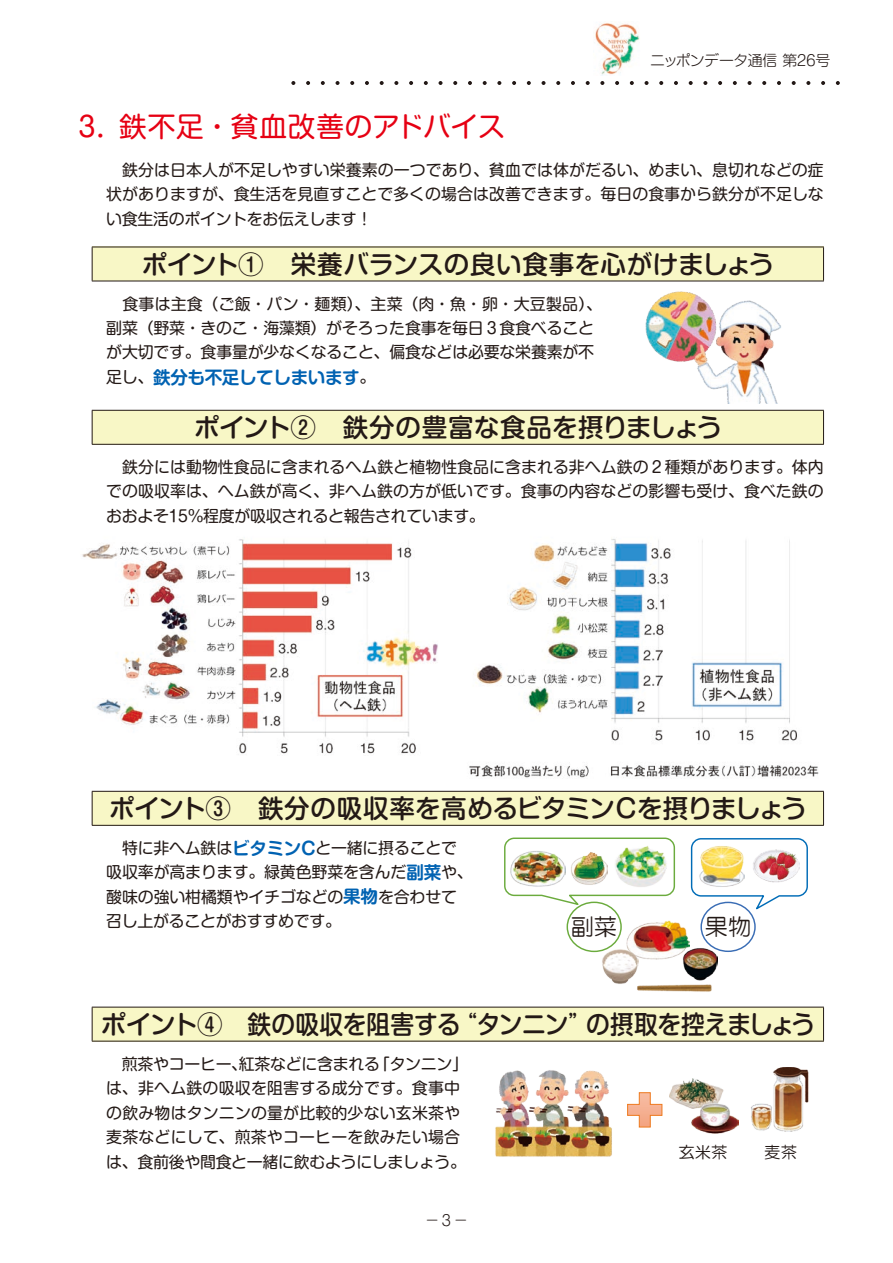
<style>
.page{position:relative;width:893px;height:1263px;background:#fff}
.page>*{position:absolute;margin:0;border:0;box-sizing:border-box;transform-origin:0 0}
.t1{font:27.6px "Shin M Go Pr 6 N";letter-spacing:.03em;color:#e60013}
.t2{font:500 25.5px "Shin M Go Pr 6 N";letter-spacing:-.01em;color:#231916}
.t3{font:23.25px "HG Maru Gothic MPRO";color:#231916}
.t4{font:700 17.55px "Shin M Go Pr 6 N De";letter-spacing:-.02em;color:#0062b2}
.t5{font:16.35px "HG Maru Gothic MPRO";color:#231916}
.t6{font:15.9px/24.5px "Shin M Go Pr 6 N";letter-spacing:-.015em;color:#231916;text-align:justify}
.t7{font:15.9px/24.5px "Shin M Go Pr 6 N";letter-spacing:.01em;color:#231916}
.t8{font:300 14.85px "Shin M Go Pr 6 N";letter-spacing:-.015em;color:#231916}
.s1{font-family:"Shin M Go Pr 6 N";font-weight:400;font-size:15.9px;color:#231916}
.s2{font-family:"Shin M Go Pr 6 N De";font-weight:700;font-size:17.55px;color:#0062b2}
.s3{font-weight:400}
</style>
<div class="page">
<div style="left:92px;top:247px;width:731px;height:34px;background:#f8f7c6"></div>
<hr style="left:92px;top:247px;width:732px;height:1px;background:#231916">
<hr style="left:92px;top:247px;width:1px;height:34px;background:#231916">
<hr style="left:823px;top:247px;width:1px;height:34px;background:#231916">
<hr style="left:92px;top:281px;width:732px;height:1px;background:#231916">
<div style="left:92px;top:410px;width:731px;height:34px;background:#f8f7c6"></div>
<hr style="left:92px;top:410px;width:732px;height:1px;background:#231916">
<hr style="left:92px;top:411px;width:1px;height:33px;background:#231916">
<hr style="left:823px;top:411px;width:1px;height:33px;background:#231916">
<hr style="left:92px;top:444px;width:732px;height:1px;background:#231916">
<div style="left:92px;top:791px;width:731px;height:34px;background:#f8f7c6"></div>
<hr style="left:92px;top:791px;width:732px;height:1px;background:#231916">
<hr style="left:92px;top:792px;width:1px;height:33px;background:#231916">
<hr style="left:823px;top:792px;width:1px;height:33px;background:#231916">
<hr style="left:92px;top:825px;width:732px;height:1px;background:#231916">
<div style="left:92px;top:1007px;width:731px;height:34px;background:#f8f7c6"></div>
<hr style="left:92px;top:1007px;width:732px;height:1px;background:#231916">
<hr style="left:92px;top:1007px;width:1px;height:34px;background:#231916">
<hr style="left:823px;top:1007px;width:1px;height:34px;background:#231916">
<hr style="left:92px;top:1041px;width:732px;height:1px;background:#231916">
<img style="left:645px;top:291px;width:136px;height:113px">
<svg style="left:504px;top:837px;width:168px;height:70px"></svg>
<div style="left:567px;top:901px;width:55px;height:51px;border:1px solid #6bab3d;border-radius:50%"></div>
<div style="left:700px;top:902px;width:56px;height:50px;border:1px solid #3a6db5;border-radius:50%"></div>
<svg style="left:690px;top:838px;width:118px;height:74px"></svg>
<img style="left:570px;top:850px;width:34px;height:36px">
<img style="left:699px;top:844px;width:46px;height:44px">
<img style="left:752px;top:848px;width:47px;height:34px">
<img style="left:756px;top:850px;width:26px;height:27px">
<img style="left:769px;top:862px;width:20px;height:17px">
<img style="left:776px;top:851px;width:20px;height:18px">
<img style="left:604px;top:839px;width:72px;height:54px">
<img style="left:626px;top:920px;width:63px;height:39px">
<img style="left:601px;top:948px;width:38px;height:36px">
<img style="left:682px;top:946px;width:36px;height:34px">
<img style="left:509px;top:845px;width:56px;height:45px">
<img style="left:635px;top:980px;width:77px;height:12px">
<img style="left:495px;top:1070px;width:117px;height:87px">
<img style="left:751px;top:1067px;width:58px;height:65px">
<svg style="left:627px;top:1092px;width:36px;height:36px"></svg>
<img style="left:670px;top:1079px;width:68px;height:54px">
<img style="left:82px;top:539px;width:737px;height:239px">
<img style="left:595px;top:23px;width:45px;height:53px">
<svg style="left:291px;top:81px;width:549px;height:4px"></svg>
<p class="t8" style="left:650px;top:49px;width:182px">ニッポンデータ通信第26号</p>
<h1 class="t1" style="left:73px;top:104px;width:433px">３．鉄不足・貧血改善のアドバイス</h1>
<p class="t6" style="left:106px;top:157px;width:719px">　鉄分は日本人が不足しやすい栄養素の一つであり、貧血では体がだるい、めまい、息切れなどの症状がありますが、食生活を見直すことで多くの場合は改善できます。毎日の食事から鉄分が不足しない食生活のポイントをお伝えします！</p>
<h2 class="t2" style="left:142px;top:243px;width:634px">ポイント①　栄養バランスの良い食事を心がけましょう</h2>
<p class="t6" style="left:106px;top:291px;width:497px;text-align:left">　食事は主食（ご飯・パン・麺類）、主菜（肉・魚・卵・大豆製品）、副菜（野菜・きのこ・海藻類）がそろった食事を毎日３食食べることが大切です。食事量が少なくなること、偏食などは必要な栄養素が不</p>
<p class="t4" style="left:106px;top:362px;width:271px"><span class="s1">足し、</span>鉄分も不足してしまいます<span class="s1">。</span></p>
<h2 class="t2" style="left:194px;top:407px;width:530px">ポイント②　鉄分の豊富な食品を摂りましょう</h2>
<p class="t6" style="left:106px;top:454px;width:719px">　鉄分には動物性食品に含まれるヘム鉄と植物性食品に含まれる非ヘム鉄の２種類があります。体内での吸収率は、ヘム鉄が高く、非ヘム鉄の方が低いです。食事の内容などの影響も受け、食べた鉄のおおよそ15％程度が吸収されると報告されています。</p>
<h2 class="t2" style="left:109px;top:787px;width:699px">ポイント③　鉄分の吸収率を高めるビタミンCを摂りましょう</h2>
<p class="t6" style="left:106px;top:835px;width:368px;text-align:left">　特に非ヘム鉄は<span class="s2">ビタミンC</span>と一緒に摂ることで吸収率が高まります。緑黄色野菜を含んだ<span class="s2">副菜</span>や、酸味の強い柑橘類やイチゴなどの<span class="s2">果物</span>を合わせて召し上がることがおすすめです。</p>
<h3 class="t3" style="left:571px;top:915px;width:48px">副菜</h3>
<h3 class="t3" style="left:705px;top:915px;width:48px">果物</h3>
<h2 class="t2" style="left:101px;top:1003px;width:716px">ポイント④　鉄の吸収を阻害する<span class="s3">“</span>タンニン<span class="s3">”</span>の摂取を控えましょう</h2>
<p class="t7" style="left:106px;top:1051px;width:363px">　煎茶やコーヒー、紅茶などに含まれる「タンニン」は、非ヘム鉄の吸収を阻害する成分です。食事中の飲み物はタンニンの量が比較的少ない玄米茶や麦茶などにして、煎茶やコーヒーを飲みたい場合は、食前後や間食と一緒に飲むようにしましょう。</p>
<p class="t5" style="left:678px;top:1144px;width:51px">玄米茶</p>
<p class="t5" style="left:764px;top:1144px;width:34px">麦茶</p>
<p class="t8" style="left:425px;top:1208px;width:45px">－3－</p>
</div>
